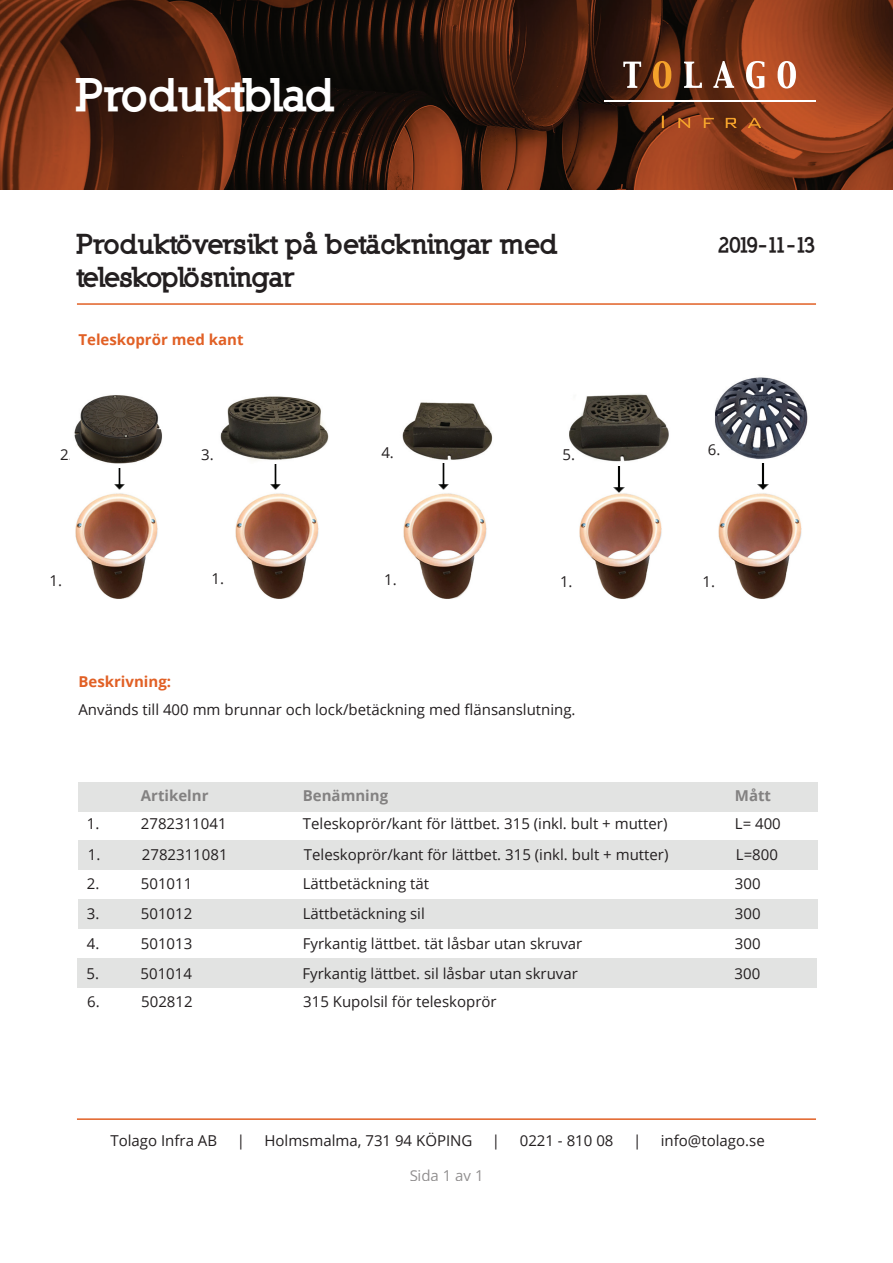
<style>
.page{position:relative;width:893px;height:1263px;background:#fff}
.page>*{position:absolute;margin:0;border:0;box-sizing:border-box;transform-origin:0 0}
.t1{font:900 45px "Nilland";letter-spacing:-.025em;color:#fff}
.t2{font:900 27px/32.4px "Nilland";letter-spacing:-.03em;color:#231f20}
.t3{font:900 21px "Nilland";letter-spacing:-.185em;color:#231f20}
.t4{font:15px "Open Sans";color:#231f20}
.t5{font:700 15px "Open Sans";color:#e16025}
.t6{font:700 15px "Open Sans";color:#231f20}
</style>
<div class="page">
<img style="left:569px;top:394px;width:100px;height:68px">
<div style="left:78px;top:958px;width:739px;height:29px;background:#e2e3e2"></div>
<img style="left:0;top:0;width:893px;height:189px">
<svg style="left:623px;top:62px;width:18px;height:26px"></svg>
<svg style="left:653px;top:61px;width:18px;height:28px"></svg>
<svg style="left:684px;top:61px;width:112px;height:28px"></svg>
<svg style="left:662px;top:116px;width:99px;height:12px"></svg>
<hr style="left:604px;top:101px;width:212px;height:1px;background:#fff">
<hr style="left:77px;top:303px;width:739px;height:2px;background:#e16025">
<hr style="left:77px;top:1118px;width:739px;height:2px;background:#e16025">
<div style="left:78px;top:782px;width:739px;height:29px;background:#e2e3e2"></div>
<div style="left:78px;top:841px;width:739px;height:29px;background:#e2e3e2"></div>
<div style="left:78px;top:899px;width:739px;height:29px;background:#e2e3e2"></div>
<img style="left:579px;top:492px;width:83px;height:107px">
<img style="left:718px;top:493px;width:84px;height:106px">
<img style="left:403px;top:493px;width:84px;height:106px">
<img style="left:235px;top:493px;width:84px;height:106px">
<img style="left:75px;top:493px;width:83px;height:106px">
<img style="left:438px;top:464px;width:10px;height:25px">
<img style="left:270px;top:464px;width:10px;height:25px">
<img style="left:114px;top:468px;width:10px;height:21px">
<img style="left:614px;top:466px;width:10px;height:26px">
<img style="left:758px;top:464px;width:10px;height:25px">
<img style="left:74px;top:395px;width:88px;height:69px">
<img style="left:220px;top:396px;width:109px;height:65px">
<img style="left:715px;top:377px;width:93px;height:82px">
<img style="left:402px;top:402px;width:91px;height:58px">
<h1 class="t1" style="left:77px;top:66px;width:260px">Produktblad</h1>
<h2 class="t2" style="left:77px;top:228px;width:483px">Produktöversikt på betäckningar med teleskoplösningar</h2>
<h3 class="t3" style="left:718px;top:231px;width:99px">2019-11-13</h3>
<p class="t5" style="left:78px;top:329px;width:167px">Teleskoprör med kant</p>
<p class="t4" style="left:60px;top:444px;width:14px">2.</p>
<p class="t4" style="left:201px;top:444px;width:14px">3.</p>
<p class="t4" style="left:381px;top:443px;width:14px">4.</p>
<p class="t4" style="left:562px;top:445px;width:14px">5.</p>
<p class="t4" style="left:708px;top:440px;width:14px">6.</p>
<p class="t4" style="left:49px;top:571px;width:14px">1.</p>
<p class="t4" style="left:212px;top:568px;width:14px">1.</p>
<p class="t4" style="left:384px;top:569px;width:14px">1.</p>
<p class="t4" style="left:560px;top:571px;width:14px">1.</p>
<p class="t4" style="left:703px;top:571px;width:14px">1.</p>
<p class="t5" style="left:78px;top:671px;width:94px">Beskrivning:</p>
<p class="t4" style="left:78px;top:699px;width:499px">Används till 400 mm brunnar och lock/betäckning med flänsanslutning.</p>
<p class="t6" style="left:141px;top:785px;width:69px">Artikelnr</p>
<p class="t6" style="left:303px;top:785px;width:87px">Benämning</p>
<p class="t6" style="left:735px;top:785px;width:38px">Mått</p>
<p class="t4" style="left:87px;top:813px;width:14px">1.</p>
<p class="t4" style="left:141px;top:813px;width:87px">2782311041</p>
<p class="t4" style="left:303px;top:813px;width:366px">Teleskoprör/kant för lättbet. 315 (inkl. bult + mutter)</p>
<p class="t4" style="left:735px;top:813px;width:48px">L= 400</p>
<p class="t4" style="left:88px;top:844px;width:14px">1.</p>
<p class="t4" style="left:142px;top:844px;width:87px">2782311081</p>
<p class="t4" style="left:304px;top:844px;width:366px">Teleskoprör/kant för lättbet. 315 (inkl. bult + mutter)</p>
<p class="t4" style="left:736px;top:844px;width:44px">L=800</p>
<p class="t4" style="left:87px;top:873px;width:14px">2.</p>
<p class="t4" style="left:141px;top:873px;width:53px">501011</p>
<p class="t4" style="left:303px;top:873px;width:128px">Lättbetäckning tät</p>
<p class="t4" style="left:735px;top:873px;width:27px">300</p>
<p class="t4" style="left:87px;top:903px;width:14px">3.</p>
<p class="t4" style="left:141px;top:903px;width:53px">501012</p>
<p class="t4" style="left:303px;top:903px;width:124px">Lättbetäckning sil</p>
<p class="t4" style="left:735px;top:903px;width:27px">300</p>
<p class="t4" style="left:87px;top:933px;width:14px">4.</p>
<p class="t4" style="left:141px;top:933px;width:53px">501013</p>
<p class="t4" style="left:303px;top:933px;width:281px">Fyrkantig lättbet. tät låsbar utan skruvar</p>
<p class="t4" style="left:735px;top:933px;width:27px">300</p>
<p class="t4" style="left:87px;top:963px;width:14px">5.</p>
<p class="t4" style="left:141px;top:963px;width:53px">501014</p>
<p class="t4" style="left:303px;top:963px;width:277px">Fyrkantig lättbet. sil låsbar utan skruvar</p>
<p class="t4" style="left:735px;top:963px;width:27px">300</p>
<p class="t4" style="left:87px;top:991px;width:14px">6.</p>
<p class="t4" style="left:141px;top:991px;width:53px">502812</p>
<p class="t4" style="left:303px;top:991px;width:195px">315 Kupolsil för teleskoprör</p>
<p class="t4" style="left:110px;top:1130px;width:108px">Tolago Infra AB</p>
<p class="t4" style="left:237px;top:1130px;width:10px">|</p>
<p class="t4" style="left:264px;top:1130px;width:210px">Holmsmalma, 731 94 KÖPING</p>
<p class="t4" style="left:492px;top:1130px;width:10px">|</p>
<p class="t4" style="left:520px;top:1130px;width:95px">0221 - 810 08</p>
<p class="t4" style="left:633px;top:1130px;width:10px">|</p>
<p class="t4" style="left:661px;top:1130px;width:105px">info@tolago.se</p>
<p class="t4" style="left:409px;top:1165px;width:76px">Sida 1 av 1</p>
</div>
